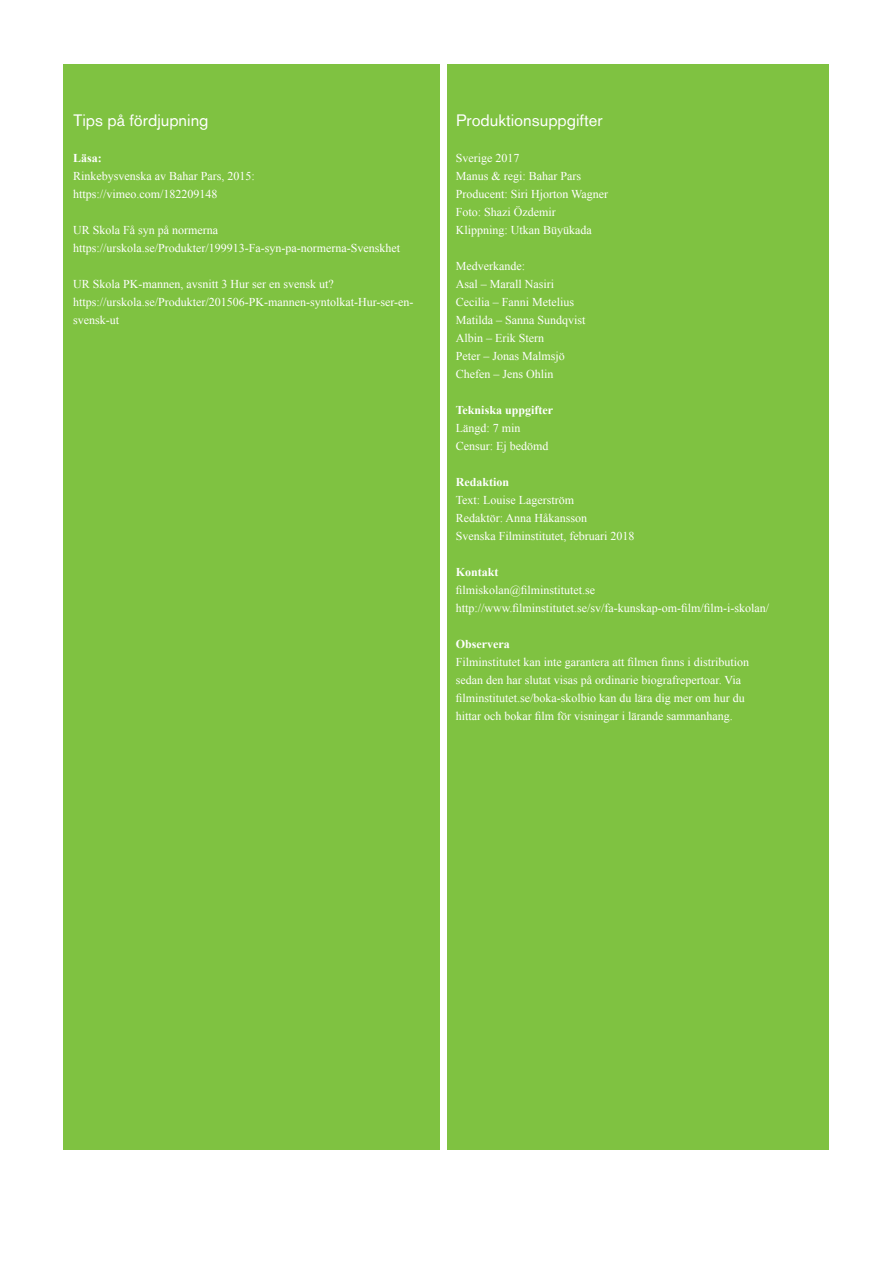
<style>
.page{position:relative;width:893px;height:1263px;background:#fff}
.page>*{position:absolute;margin:0;border:0;box-sizing:border-box;transform-origin:0 0}
.Produktionsuppgifter{font:16.5px "Akzidenz Grotesk BQ";color:#fff}
.Tipslista{font:16.5px "Akzidenz Grotesk BQ";color:#fff}
.Produktionsuppgifter-2{font:12px/18px "Times New Roman";color:#fff}
.Tipslista-2{font:12px/18px "Times New Roman";color:#fff}
.Produktionsuppgifter-3{font:700 12px "Times New Roman";color:#fff}
.Tipslista-3{font:700 12px "Times New Roman";color:#fff}
.s1{font-weight:700}
</style>
<div class="page">
<div style="left:65px;top:65px;width:374px;height:1084px;background:#7fc241"></div>
<div style="left:447px;top:65px;width:381px;height:1084px;background:#7fc241"></div>
<p class="Tipslista" style="left:73px;top:110px;width:137px">Tips på fördjupning</p>
<p class="Tipslista-3" style="left:73px;top:150px;width:30px">Läsa:</p>
<p class="Tipslista-2" style="left:73px;top:167px;width:183px">Rinkebysvenska av Bahar Pars, 2015:</p>
<p class="Tipslista-2" style="left:73px;top:185px;width:146px">https://vimeo.com/182209148</p>
<p class="Tipslista-2" style="left:73px;top:221px;width:146px">UR Skola Få syn på normerna</p>
<p class="Tipslista-2" style="left:73px;top:239px;width:328px">https://urskola.se/Produkter/199913-Fa-syn-pa-normerna-Svenskhet</p>
<p class="Tipslista-2" style="left:73px;top:275px;width:262px">UR Skola PK-mannen, avsnitt 3 Hur ser en svensk ut?</p>
<p class="Tipslista-2" style="left:73px;top:293px;width:342px">https://urskola.se/Produkter/201506-PK-mannen-syntolkat-Hur-ser-en&shy;svensk-ut</p>
<p class="Produktionsuppgifter" style="left:456px;top:110px;width:148px">Produktionsuppgifter</p>
<p class="Produktionsuppgifter-2" style="left:456px;top:149px;width:65px">Sverige 2017</p>
<p class="Produktionsuppgifter-2" style="left:456px;top:167px;width:127px">Manus &amp; regi: Bahar Pars</p>
<p class="Produktionsuppgifter-2" style="left:456px;top:185px;width:154px">Producent: Siri Hjorton Wagner</p>
<p class="Produktionsuppgifter-2" style="left:456px;top:203px;width:101px">Foto: Shazi Özdemir</p>
<p class="Produktionsuppgifter-2" style="left:456px;top:221px;width:137px">Klippning: Utkan Büyükada</p>
<p class="Produktionsuppgifter-2" style="left:456px;top:257px;width:71px">Medverkande:</p>
<p class="Produktionsuppgifter-2" style="left:456px;top:275px;width:100px">Asal – Marall Nasiri</p>
<p class="Produktionsuppgifter-2" style="left:456px;top:293px;width:120px">Cecilia – Fanni Metelius</p>
<p class="Produktionsuppgifter-2" style="left:456px;top:311px;width:131px">Matilda – Sanna Sundqvist</p>
<p class="Produktionsuppgifter-2" style="left:456px;top:329px;width:90px">Albin – Erik Stern</p>
<p class="Produktionsuppgifter-2" style="left:456px;top:347px;width:110px">Peter – Jonas Malmsjö</p>
<p class="Produktionsuppgifter-2" style="left:456px;top:365px;width:99px">Chefen – Jens Ohlin</p>
<p class="Produktionsuppgifter-3" style="left:456px;top:402px;width:99px">Tekniska uppgifter</p>
<p class="Produktionsuppgifter-2" style="left:456px;top:419px;width:66px">Längd: 7 min</p>
<p class="Produktionsuppgifter-2" style="left:456px;top:437px;width:94px">Censur: Ej bedömd</p>
<p class="Produktionsuppgifter-2" style="left:456px;top:473px;width:120px"><span class="s1">Redaktion<br></span>Text: Louise Lagerström</p>
<p class="Produktionsuppgifter-2" style="left:456px;top:509px;width:133px">Redaktör: Anna Håkansson</p>
<p class="Produktionsuppgifter-2" style="left:456px;top:527px;width:180px">Svenska Filminstitutet, februari 2018</p>
<p class="Produktionsuppgifter-3" style="left:456px;top:564px;width:44px">Kontakt</p>
<p class="Produktionsuppgifter-2" style="left:456px;top:581px;width:141px">filmiskolan@filminstitutet.se</p>
<p class="Produktionsuppgifter-2" style="left:456px;top:599px;width:315px">http://www.filminstitutet.se/sv/fa-kunskap-om-film/film-i-skolan/</p>
<p class="Produktionsuppgifter-3" style="left:456px;top:636px;width:55px">Observera</p>
<p class="Produktionsuppgifter-2" style="left:456px;top:653px;width:295px">Filminstitutet kan inte garantera att filmen finns i distribution</p>
<p class="Produktionsuppgifter-2" style="left:456px;top:671px;width:287px">sedan den har slutat visas på ordinarie biografrepertoar. Via</p>
<p class="Produktionsuppgifter-2" style="left:456px;top:689px;width:290px">filminstitutet.se/boka-skolbio kan du lära dig mer om hur du</p>
<p class="Produktionsuppgifter-2" style="left:456px;top:707px;width:278px">hittar och bokar film för visningar i lärande sammanhang.</p>
</div>
